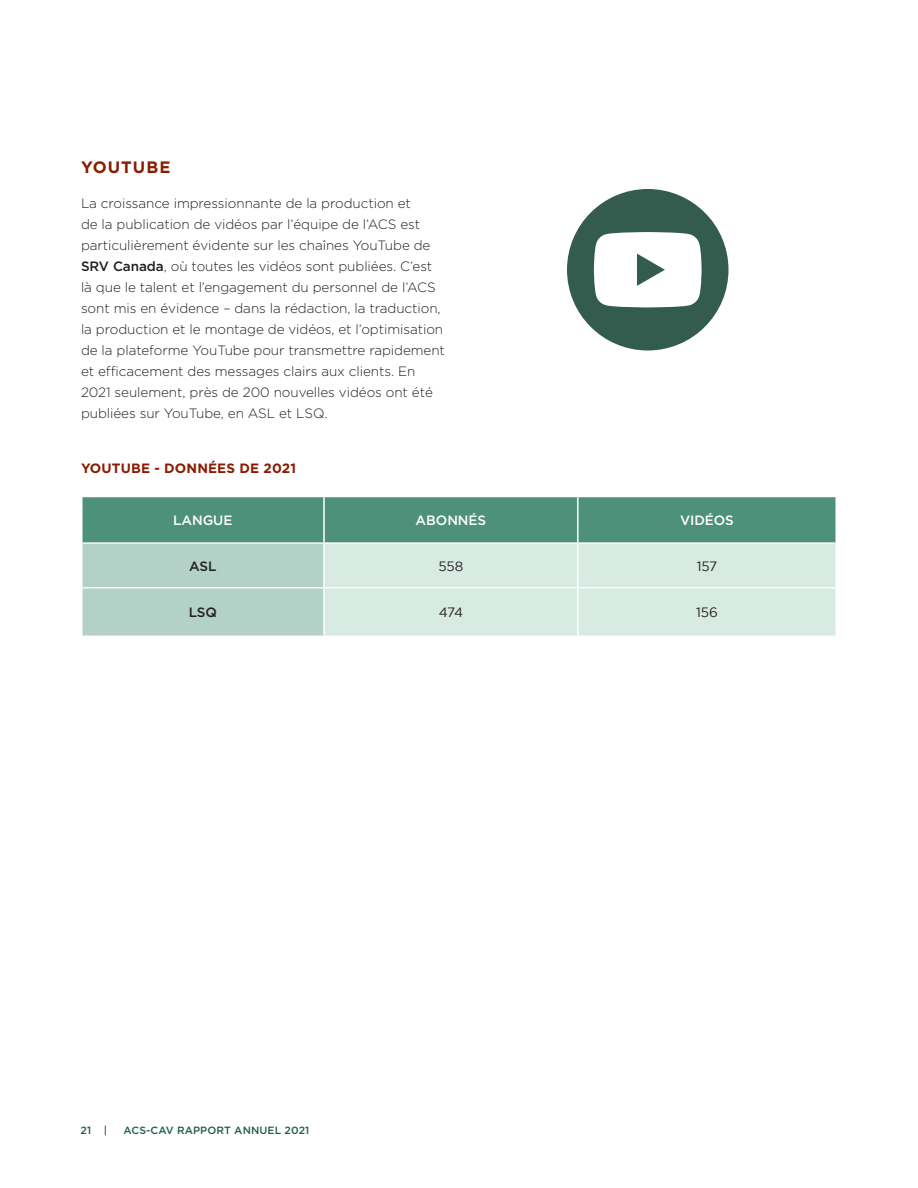
<style>
.page{position:relative;width:918px;height:1188px;background:#fff}
.page>*{position:absolute;margin:0;border:0;box-sizing:border-box;transform-origin:0 0}
.Sub_Heading{font:700 16.5px "Gotham";letter-spacing:.06em;color:#891c02}
.Body{font:300 13.5px/21px "Gotham";letter-spacing:-.005em;color:#231f20}
.Body-2{font:700 13.5px "Gotham";letter-spacing:.01em;color:#891c02}
.Body-3{font:500 13.5px "Gotham";letter-spacing:-.005em;color:#fff}
.Body-4{font:13.5px "Gotham HTF";letter-spacing:-.005em;color:#231f20}
.Body-5{font:500 13.5px "Gotham";letter-spacing:-.005em;color:#231f20}
.t1{font:500 10.5px "Gotham";letter-spacing:.01em;color:#205c4f}
.s1{font-weight:500}
</style>
<div class="page">
<svg style="left:82px;top:497px;width:754px;height:139px;background:#76aa98"></svg>
<div style="left:325px;top:544px;width:511px;height:92px;background:#d8ebe3"></div>
<hr style="left:82px;top:542px;width:242px;height:2px;background:#fff">
<hr style="left:324px;top:542px;width:254px;height:2px;background:#fff">
<hr style="left:578px;top:542px;width:258px;height:2px;background:#fff">
<hr style="left:82px;top:587px;width:242px;height:1px;background:#fff">
<hr style="left:324px;top:587px;width:254px;height:1px;background:#fff">
<hr style="left:578px;top:587px;width:258px;height:1px;background:#fff">
<hr style="left:323px;top:497px;width:2px;height:45px;background:#fff">
<hr style="left:577px;top:497px;width:2px;height:45px;background:#fff">
<hr style="left:323px;top:544px;width:2px;height:43px;background:#fff">
<hr style="left:577px;top:544px;width:2px;height:43px;background:#fff">
<hr style="left:323px;top:588px;width:2px;height:48px;background:#fff">
<hr style="left:577px;top:588px;width:2px;height:48px;background:#fff">
<div style="left:567px;top:189px;width:162px;height:162px;background:#335c4f;border-radius:50%"></div>
<svg style="left:594px;top:232px;width:108px;height:75px;background:#e8eceb"></svg>
<p class="Sub_Heading" style="left:81px;top:158px;width:91px">YOUTUBE</p>
<p class="Body" style="left:81px;top:192px;width:366px">La croissance impressionnante de la production et<br>de la publication de vidéos par l’équipe de l’ACS est particulièrement évidente sur les chaînes YouTube de <span class="s1">SRV Canada</span>, où toutes les vidéos sont publiées. C’est là que le talent et l’engagement du personnel de l’ACS sont mis en évidence – dans la rédaction, la traduction, la production et le montage de vidéos, et l’optimisation de la plateforme YouTube pour transmettre rapidement et efficacement des messages clairs aux clients. En 2021 seulement, près de 200 nouvelles vidéos ont été publiées sur YouTube, en ASL et LSQ.</p>
<p class="Body-2" style="left:81px;top:461px;width:217px">YOUTUBE - DONNÉES DE 2021</p>
<p class="Body-3" style="left:173px;top:512px;width:61px">LANGUE</p>
<p class="Body-3" style="left:416px;top:512px;width:72px">ABONNÉS</p>
<p class="Body-3" style="left:680px;top:512px;width:55px">VIDÉOS</p>
<p class="Body-5" style="left:189px;top:557px;width:29px">ASL</p>
<p class="Body-4" style="left:438px;top:559px;width:26px">558</p>
<p class="Body-4" style="left:697px;top:559px;width:22px">157</p>
<p class="Body-5" style="left:189px;top:604px;width:30px">LSQ</p>
<p class="Body-4" style="left:439px;top:605px;width:26px">474</p>
<p class="Body-4" style="left:696px;top:605px;width:23px">156</p>
<p class="t1" style="left:81px;top:1123px;width:12px">21</p>
<p class="t1" style="left:104px;top:1123px;width:5px">|</p>
<p class="t1" style="left:124px;top:1123px;width:187px">ACS-CAV RAPPORT ANNUEL 2021</p>
</div>
